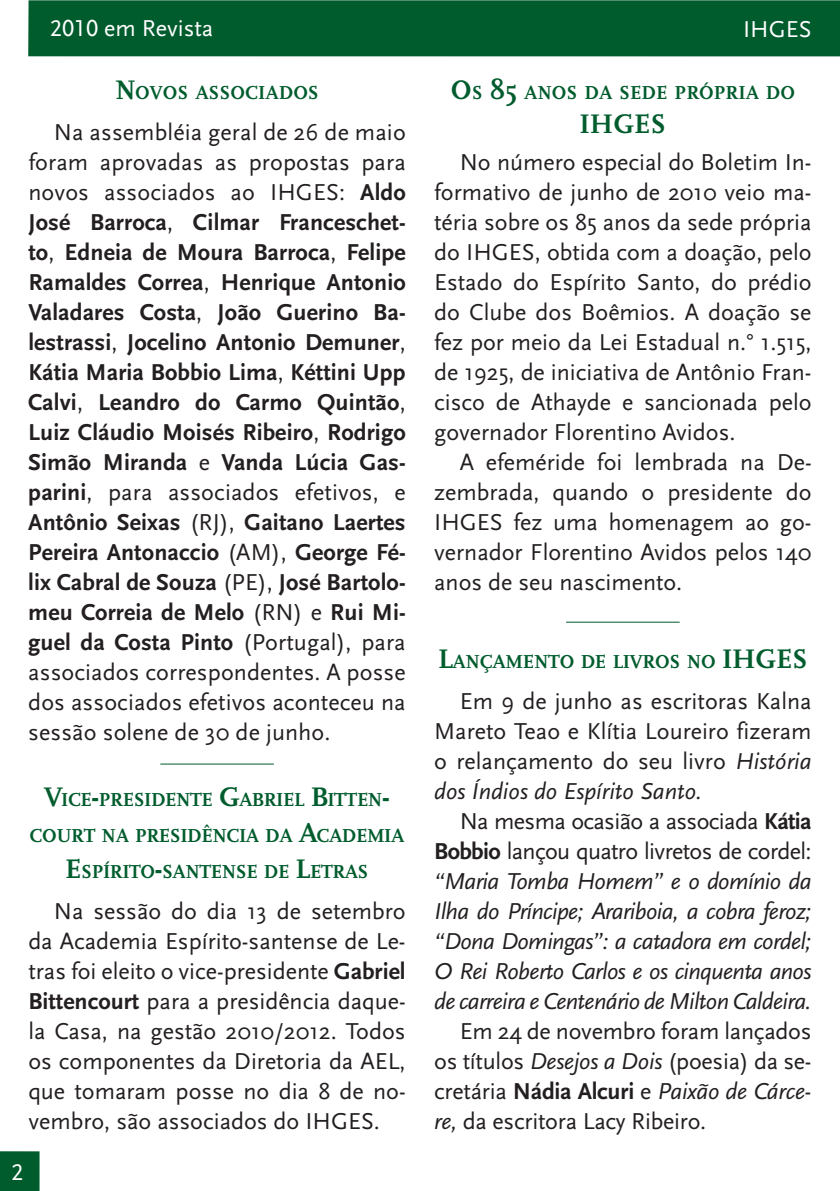
<style>
.page{position:relative;width:840px;height:1191px;background:#fff}
.page>*{position:absolute;margin:0;border:0;box-sizing:border-box;transform-origin:0 0}
.t1{font:700 28px "Scala";color:#005c2d}
.t2{font:24px/30px "Scala Sans";color:#231f20;text-align:justify}
.t3{font:700 24px/30px "Scala Sans";letter-spacing:.005em;color:#231f20;text-align:justify}
.t4{font:italic 24px/30px "Scala Sans";letter-spacing:-.025em;color:#231f20;text-align:justify}
.t5{font:24px "Scala Sans";color:#fff}
.t6{font:24px "Scala Sans Caps";color:#fff}
.t7{font:700 19.6px "Scala";letter-spacing:-.02em;color:#005c2d}
.t8{font:700 19.6px "Scala";color:#005c2d}
.s1{font-family:"Scala Sans Caps"}
.s2{font-size:28px}
.s3{font-weight:400}
.s4{font-weight:700}
.s5{font-style:italic}
.s6{font-style:normal}
.s7{font-weight:700;font-style:normal}
</style>
<div class="page">
<div style="left:0;top:1151px;width:40px;height:40px;background:#005c2d"></div>
<div style="left:28px;top:0;width:811px;height:56px;background:#005c2d"></div>
<hr style="left:566px;top:621px;width:113px;height:1px;background:#005c2d">
<hr style="left:160px;top:763px;width:114px;height:1px;background:#005c2d">
<p class="t5" style="left:50px;top:15px;width:165px"><span class="s1">2010</span> em Revista</p>
<p class="t5" style="left:742px;top:16px;width:70px">IHGES</p>
<p class="t8" style="left:115px;top:81px;width:202px"><span class="s2">N</span>OVOS ASS OCIADOS</p>
<p class="t3" style="left:28px;top:118px;width:379px;text-indent:26px"><span class="s3">Na assembléia geral de 26 de maio foram aprovadas as propostas para novos associados ao IHGES:</span> Aldo José Barroca<span class="s3">,</span> Cilmar Franceschet&shy;to<span class="s3">,</span> Edneia de Moura Barroca<span class="s3">,</span> Felipe Ramaldes Correa<span class="s3">,</span> Henrique Antonio Valadares Costa<span class="s3">,</span> João Guerino Ba&shy;lestrassi<span class="s3">,</span> Jocelino Antonio Demuner<span class="s3">, </span>Kátia Maria Bobbio Lima<span class="s3">,</span> Kéttini Upp Calvi<span class="s3">,</span> Leandro do Carmo Quintão<span class="s3">, </span>Luiz Cláudio Moisés Ribeiro<span class="s3">,</span> Rodrigo Simão Miranda <span class="s3">e</span> Vanda Lúcia Gas&shy;parini<span class="s3">, para associados efetivos, e </span>Antônio Seixas <span class="s3">(RJ),</span> Gaitano Laertes Pereira Antonaccio <span class="s3">(AM),</span> George Fé&shy;lix Cabral de Souza <span class="s3">(PE),</span> José Bartolo&shy;meu Correia de Melo <span class="s3">(RN) e</span> Rui Mi&shy;guel da Costa Pinto <span class="s3">(Portugal), para associados correspondentes. A posse dos associados efetivos aconteceu na sessão solene de 30 de junho.</span></p>
<p class="t7" style="left:44px;top:788px;width:347px"><span class="s2">V</span>ICE<span class="s2">-</span>PRES IDENTE <span class="s2">G</span>ABRIEL <span class="s2">B</span>ITTEN<span class="s2">-</span></p>
<p class="t7" style="left:30px;top:824px;width:376px">COURT NA PRES IDÊNCIA DA <span class="s2">A</span>CADEMIA</p>
<p class="t7" style="left:65px;top:860px;width:292px"><span class="s2">E</span>SPÍRITO<span class="s2">-</span>SANTENSE DE <span class="s2">L</span>ETRAS</p>
<p class="t2" style="left:28px;top:897px;width:378px;text-indent:26px">Na sessão do dia 13 de setembro da Academia Espírito-santense de Le&shy;tras foi eleito o vice-presidente <span class="s4">Gabriel Bittencourt</span> para a presidência daque&shy;la Casa, na gestão 2010/2012. Todos os componentes da Diretoria da AEL, que tomaram posse no dia 8 de no&shy;vembro, são associados do IHGES.</p>
<p class="t6" style="left:12px;top:1159px;width:13px">2</p>
<p class="t8" style="left:450px;top:81px;width:345px"><span class="s2">O</span>S <span class="s2">85</span> ANOS DA SEDE PRÓPRIA DO</p>
<p class="t1" style="left:579px;top:108px;width:88px">IHGES</p>
<p class="t2" style="left:434px;top:148px;width:379px;text-indent:26px">No número especial do Boletim In&shy;formativo de junho de 2010 veio ma&shy;téria sobre os 85 anos da sede própria do IHGES, obtida com a doação, pelo Estado do Espírito Santo, do prédio do Clube dos Boêmios. A doação se fez por meio da Lei Estadual n.° 1.515, de 1925, de iniciativa de Antônio Fran&shy;cisco de Athayde e sancionada pelo governador Florentino Avidos.</p>
<p class="t2" style="left:434px;top:448px;width:379px;text-indent:26px">A efeméride foi lembrada na De&shy;zembrada, quando o presidente do IHGES fez uma homenagem ao go&shy;vernador Florentino Avidos pelos 140 anos de seu nascimento.</p>
<p class="t7" style="left:438px;top:650px;width:371px"><span class="s2">L</span>ANÇAMENTO DE LIVROS NO <span class="s2">IHGES</span></p>
<p class="t2" style="left:434px;top:686px;width:379px;text-indent:26px">Em 9 de junho as escritoras Kalna Mareto Teao e Klítia Loureiro fizeram o relançamento do seu livro <span class="s5">História dos Índios do Espírito Santo.</span></p>
<p class="t4" style="left:434px;top:806px;width:379px;text-indent:26px"><span class="s6">Na mesma ocasião a associada</span> <span class="s7">Kátia Bobbio</span> <span class="s6">lançou quatro livretos de cordel: </span>“Maria Tomba Homem” e o domínio da Ilha do Príncipe; Arariboia, a cobra feroz; “Dona Domingas”: a catadora em cordel; O Rei Roberto Carlos e os cinquenta anos de carreira e Centenário de Milton Caldeira.</p>
<p class="t2" style="left:434px;top:1016px;width:379px;text-indent:26px">Em 24 de novembro foram lançados os títulos <span class="s5">Desejos a Dois</span> (poesia) da se&shy;cretária <span class="s4">Nádia Alcuri</span> e <span class="s5">Paixão de Cárce&shy;re,</span> da escritora Lacy Ribeiro.</p>
</div>
